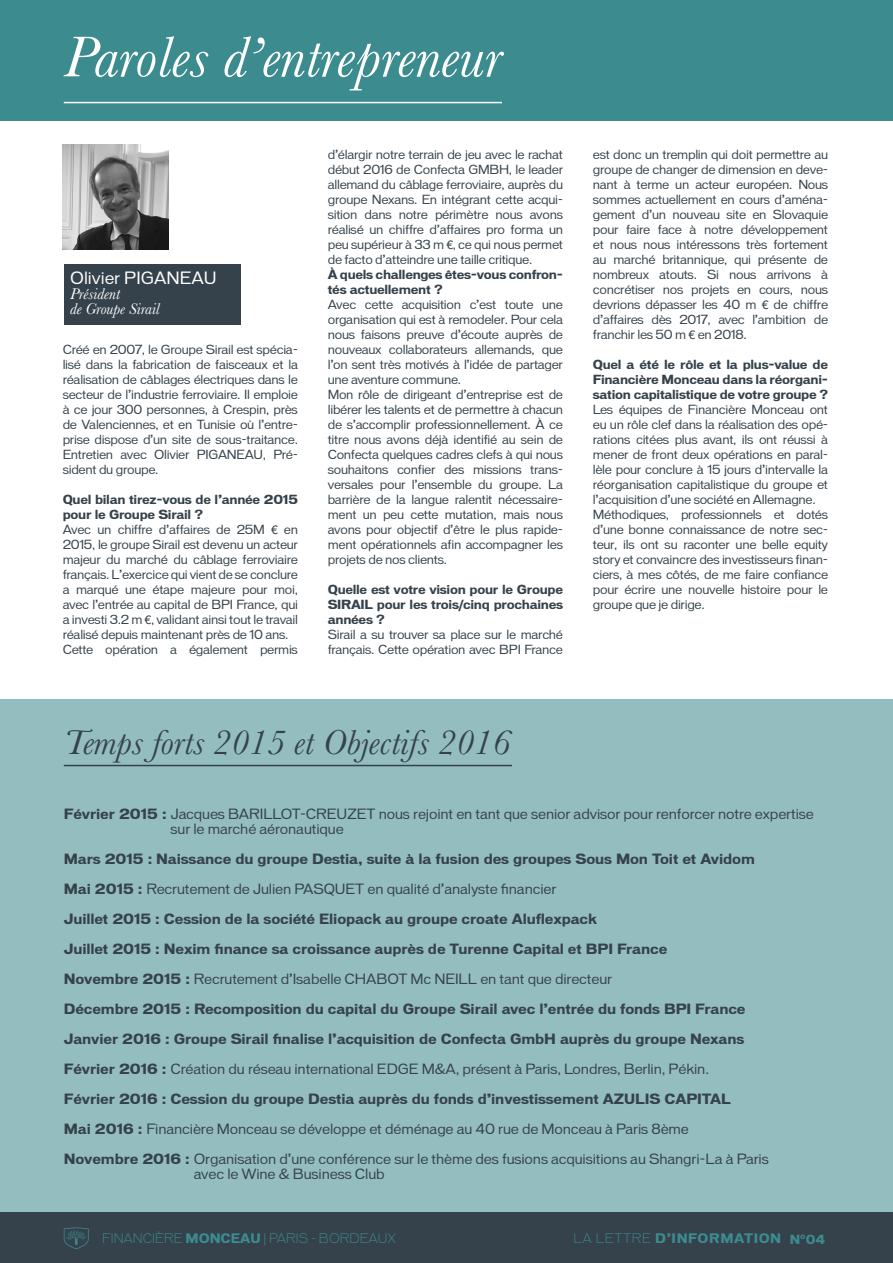
<style>
.page{position:relative;width:893px;height:1263px;background:#fff}
.page>*{position:absolute;margin:0;border:0;box-sizing:border-box;transform-origin:0 0}
.t1{font:italic 59.7px "Baskerville";color:#fff}
.t2{font:italic 36px "Baskerville";color:#35424b}
.t3{font:italic 16.2px "Baskerville";color:#fff}
.t4{font:16.2px "Vonnes";color:#fff}
.t5{font:13.5px/15px "Vonnes";letter-spacing:-.01em;color:#35424b}
.t6{font:700 13.5px "Vonnes";letter-spacing:-.01em;color:#35424b}
.t7{font:300 12.45px "Vonnes";color:#3c8c8f}
.t8{font:700 12.45px "Vonnes";letter-spacing:.05em;color:#3c8c8f}
.t9{font:12px/15px "Vonnes";letter-spacing:-.025em;color:#35424b;text-align:justify}
.t10{font:700 12px/15px "Vonnes";letter-spacing:-.025em;color:#35424b}
.t11{font:700 12px "Vonnes";color:#3c8c8f}
.s1{font-family:"Helvetica Neue"}
.s2{font-weight:700}
.s3{font-weight:300}
</style>
<div class="page">
<div style="left:0;top:699px;width:893px;height:514px;background:#94bdbf"></div>
<hr style="left:64px;top:765px;width:448px;height:1px;background:#35424b">
<div style="left:0;top:0;width:893px;height:120px;background:#3c8c8f"></div>
<hr style="left:64px;top:102px;width:438px;height:1px;background:#fff">
<div style="left:0;top:1213px;width:893px;height:50px;background:#35424b"></div>
<svg style="left:64px;top:1227px;width:25px;height:22px"></svg>
<img style="left:63px;top:144px;width:105px;height:105px">
<div style="left:64px;top:264px;width:176px;height:60px;background:#35424b"></div>
<p class="t1" style="left:64px;top:17px;width:440px">Paroles d’entrepreneur</p>
<p class="t4" style="left:70px;top:268px;width:148px">Olivier PIGANEAU</p>
<p class="t3" style="left:70px;top:283px;width:51px">Président</p>
<p class="t3" style="left:70px;top:298px;width:91px">de Groupe Sirail</p>
<p class="t9" style="left:63px;top:342px;width:237px">Créé en 2007, le Groupe Sirail est spécia&shy;lisé dans la fabrication de faisceaux et la réalisation de câblages électriques dans le secteur de l’industrie ferroviaire. Il emploie à ce jour 300 personnes, à Crespin, près de Valenciennes, et en Tunisie où l’entre&shy;prise dispose d’un site de sous-traitance.<br>Entretien avec Olivier PIGANEAU, Pré&shy;sident du groupe.</p>
<p class="t10" style="left:63px;top:492px;width:237px">Quel bilan tirez-vous de l’année 2015 pour le Groupe Sirail ?</p>
<p class="t9" style="left:63px;top:522px;width:237px">Avec un chiffre d’affaires de 25M <span class="s1">€</span> en 2015, le groupe Sirail est devenu un acteur majeur du marché du câblage ferroviaire français. L’exercice qui vient de se conclure a marqué une étape majeure pour moi, avec l’entrée au capital de BPI France, qui a investi 3.2 m <span class="s1">€</span>, validant ainsi tout le travail réalisé depuis maintenant près de 10 ans.</p>
<p class="t9" style="left:63px;top:642px;width:237px">Cette opération a également permis</p>
<p class="t9" style="left:328px;top:147px;width:237px">d’élargir notre terrain de jeu avec le rachat début 2016 de Confecta GMBH, le leader allemand du câblage ferroviaire, auprès du groupe Nexans. En intégrant cette acqui&shy;sition dans notre périmètre nous avons réalisé un chiffre d’affaires pro forma un peu supérieur à 33 m <span class="s1">€</span>, ce qui nous permet de facto d’atteindre une taille critique.</p>
<p class="t10" style="left:328px;top:267px;width:237px">À quels challenges êtes-vous confron&shy;tés actuellement ?</p>
<p class="t9" style="left:328px;top:297px;width:237px">Avec cette acquisition c’est toute une organisation qui est à remodeler. Pour cela nous faisons preuve d’écoute auprès de nouveaux collaborateurs allemands, que l’on sent très motivés à l’idée de partager une aventure commune.</p>
<p class="t9" style="left:328px;top:387px;width:237px">Mon rôle de dirigeant d’entreprise est de libérer les talents et de permettre à chacun de s’accomplir professionnellement. À ce titre nous avons déjà identifié au sein de Confecta quelques cadres clefs à qui nous souhaitons confier des missions trans&shy;versales pour l’ensemble du groupe. La barrière de la langue ralentit nécessaire&shy;ment un peu cette mutation, mais nous avons pour objectif d’être le plus rapide&shy;ment opérationnels afin accompagner les projets de nos clients.</p>
<p class="t10" style="left:328px;top:582px;width:237px;text-align:justify">Quelle est votre vision pour le Groupe SIRAIL pour les trois/cinq prochaines années ?</p>
<p class="t9" style="left:328px;top:627px;width:237px">Sirail a su trouver sa place sur le marché français. Cette opération avec BPI France</p>
<p class="t2" style="left:64px;top:718px;width:448px">Temps forts 2015 et Objectifs 2016</p>
<p class="t9" style="left:593px;top:147px;width:237px">est donc un tremplin qui doit permettre au groupe de changer de dimension en deve&shy;nant à terme un acteur européen. Nous sommes actuellement en cours d’aména&shy;gement d’un nouveau site en Slovaquie pour faire face à notre développement et nous nous intéressons très fortement au marché britannique, qui présente de nombreux atouts. Si nous arrivons à concrétiser nos projets en cours, nous devrions dépasser les 40 m <span class="s1">€</span> de chiffre d’affaires dès 2017, avec l’ambition de franchir les 50 m <span class="s1">€</span> en 2018.</p>
<p class="t10" style="left:593px;top:357px;width:237px;text-align:justify">Quel a été le rôle et la plus-value de Financière Monceau dans la réorgani&shy;sation capitalistique de votre groupe ?</p>
<p class="t9" style="left:593px;top:402px;width:237px">Les équipes de Financière Monceau ont eu un rôle clef dans la réalisation des opé&shy;rations citées plus avant, ils ont réussi à mener de front deux opérations en paral&shy;lèle pour conclure à 15 jours d’intervalle la réorganisation capitalistique du groupe et l’acquisition d’une société en Allemagne.</p>
<p class="t9" style="left:593px;top:507px;width:237px">Méthodiques, professionnels et dotés d’une bonne connaissance de notre sec&shy;teur, ils ont su raconter une belle equity story et convaincre des investisseurs finan&shy;ciers, à mes côtés, de me faire confiance pour écrire une nouvelle histoire pour le groupe que je dirige.</p>
<p class="t5" style="left:171px;top:806px;width:645px;text-indent:-107px"><span class="s2">Février 2015 :</span> Jacques BARILLOT-CREUZET nous rejoint en tant que senior advisor pour renforcer notre expertise sur le marché aéronautique</p>
<p class="t6" style="left:64px;top:851px;width:693px">Mars 2015 : Naissance du groupe Destia, suite à la fusion des groupes Sous Mon Toit et Avidom</p>
<p class="t5" style="left:64px;top:881px;width:494px"><span class="s2">Mai 2015 :</span> Recrutement de Julien PASQUET en qualité d’analyste financier</p>
<p class="t6" style="left:64px;top:911px;width:534px">Juillet 2015 : Cession de la société Eliopack au groupe croate Aluflexpack</p>
<p class="t6" style="left:64px;top:941px;width:605px">Juillet 2015 : Nexim finance sa croissance auprès de Turenne Capital et BPI France</p>
<p class="t5" style="left:64px;top:971px;width:550px"><span class="s2">Novembre 2015 :</span> Recrutement d’Isabelle CHABOT Mc NEILL en tant que directeur</p>
<p class="t6" style="left:64px;top:1001px;width:683px">Décembre 2015 : Recomposition du capital du Groupe Sirail avec l’entrée du fonds BPI France</p>
<p class="t6" style="left:64px;top:1031px;width:682px">Janvier 2016 : Groupe Sirail finalise l’acquisition de Confecta GmbH auprès du groupe Nexans</p>
<p class="t5" style="left:64px;top:1061px;width:647px"><span class="s2">Février 2016 :</span> Création du réseau international EDGE M&amp;A, présent à Paris, Londres, Berlin, Pékin.</p>
<p class="t6" style="left:64px;top:1091px;width:669px">Février 2016 : Cession du groupe Destia auprès du fonds d’investissement AZULIS CAPITAL</p>
<p class="t5" style="left:64px;top:1121px;width:627px"><span class="s2">Mai 2016 :</span> Financière Monceau se développe et déménage au 40 rue de Monceau à Paris 8ème</p>
<p class="t5" style="left:194px;top:1151px;width:577px;text-indent:-130px"><span class="s2">Novembre 2016 :</span> Organisation d’une conférence sur le thème des fusions acquisitions au Shangri-La à Paris avec le Wine &amp; Business Club</p>
<p class="t7" style="left:102px;top:1231px;width:295px">FINANCIÈRE <span class="s2">MONCEAU</span> | PARIS - BORDEAUX</p>
<p class="t8" style="left:573px;top:1231px;width:209px"><span class="s3">LA LETTRE</span> D’INFORMATION</p>
<p class="t11" style="left:790px;top:1232px;width:37px">N°04</p>
</div>
